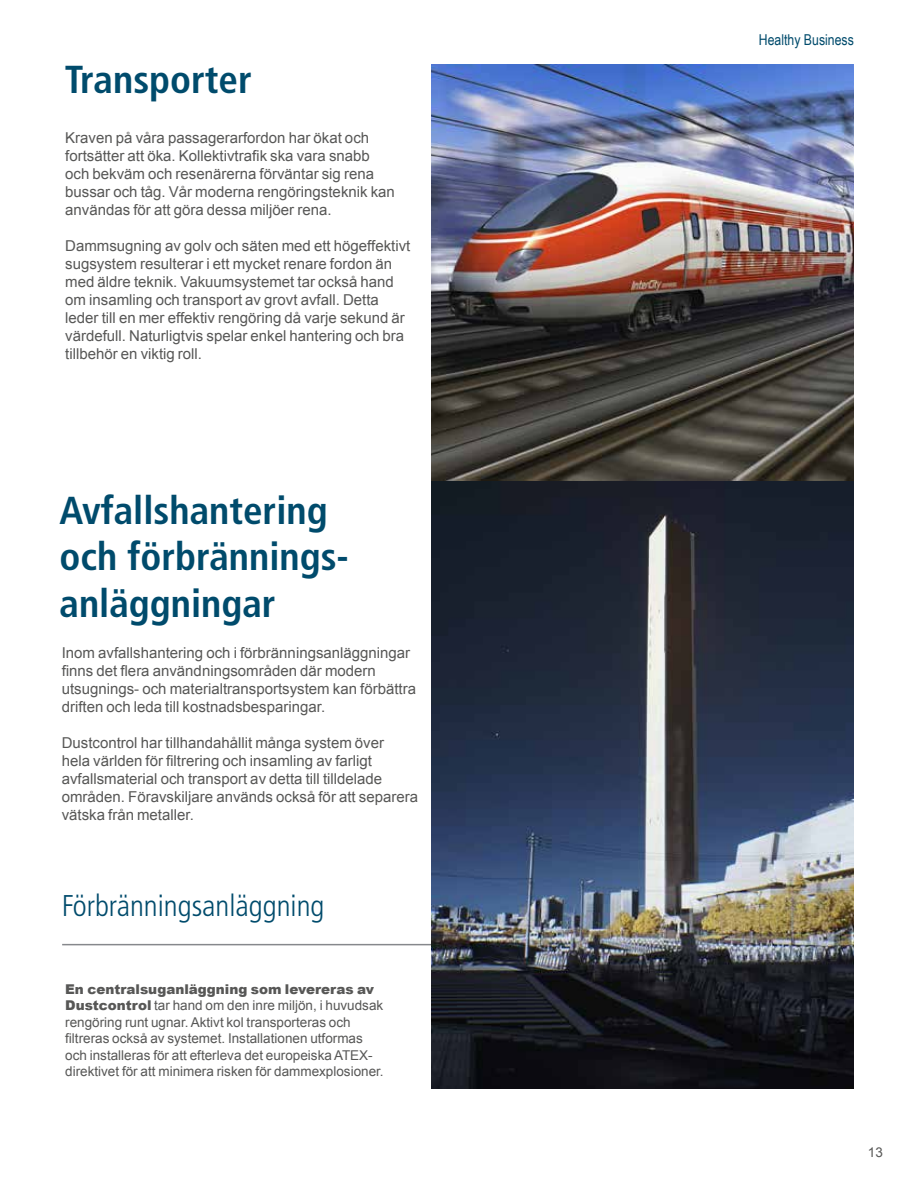
<style>
.page{position:relative;width:918px;height:1188px;background:#fff}
.page>*{position:absolute;margin:0;border:0;box-sizing:border-box;transform-origin:0 0}
.t1{font:700 condensed 39px/46.8px "Frutiger LT Pro";color:#004b6c}
.t2{font:300 condensed 30px "Frutiger LT Pro";color:#004b6c}
.t3{font:15px/18px "Arial";color:#575756}
.t4{font:15px "Arial Narrow";color:#004b6c}
.t5{font:13.5px/16.5px "Arial";color:#575756}
.s1{font-weight:900}
</style>
<div class="page">
<hr style="left:62px;top:944px;width:439px;height:1px;background:#86888c">
<img style="left:431px;top:64px;width:422px;height:416px">
<img style="left:431px;top:482px;width:422px;height:607px">
<h1 class="t1" style="left:65px;top:56px;width:188px">Transporter</h1>
<p class="t3" style="left:65px;top:129px;width:331px">Kraven på våra passagerarfordon har ökat och fortsätter att öka. Kollektivtrafik ska vara snabb och bekväm och resenärerna förväntar sig rena bussar och tåg. Vår moderna rengöringsteknik kan användas för att göra dessa miljöer rena.</p>
<p class="t3" style="left:65px;top:237px;width:347px">Dammsugning av golv och säten med ett högeffektivt sugsystem resulterar i ett mycket renare fordon än med äldre teknik. Vakuumsystemet tar också hand om insamling och transport av grovt avfall. Detta leder till en mer effektiv rengöring då varje sekund är värdefull. Naturligtvis spelar enkel hantering och bra tillbehör en viktig roll.</p>
<h1 class="t1" style="left:60px;top:487px;width:291px">Avfallshantering och förbrännings&shy;anläggningar</h1>
<p class="t3" style="left:62px;top:644px;width:356px">Inom avfallshantering och i förbränningsanläggningar finns det flera användningsområden där modern utsugnings- och materialtransportsystem kan förbättra driften och leda till kostnadsbesparingar.</p>
<p class="t3" style="left:62px;top:734px;width:358px">Dustcontrol har tillhandahållit många system över<br>hela världen för filtrering och insamling av farligt avfallsmaterial och transport av detta till tilldelade områden. Föravskiljare används också för att separera vätska från metaller.</p>
<h2 class="t2" style="left:62px;top:889px;width:264px">Förbränningsanläggning</h2>
<p class="t5" style="left:65px;top:981px;width:320px"><span class="s1">En centralsuganläggning som levereras av Dustcontrol</span> tar hand om den inre miljön, i huvudsak rengöring runt ugnar. Aktivt kol transporteras och filtreras också av systemet. Installationen utformas och installeras för att efterleva det europeiska ATEX&shy;direktivet för att minimera risken för dammexplosioner.</p>
<p class="t4" style="left:759px;top:28px;width:97px">Healthy Business</p>
<p class="t5" style="left:868px;top:1144px;width:17px">13</p>
</div>
